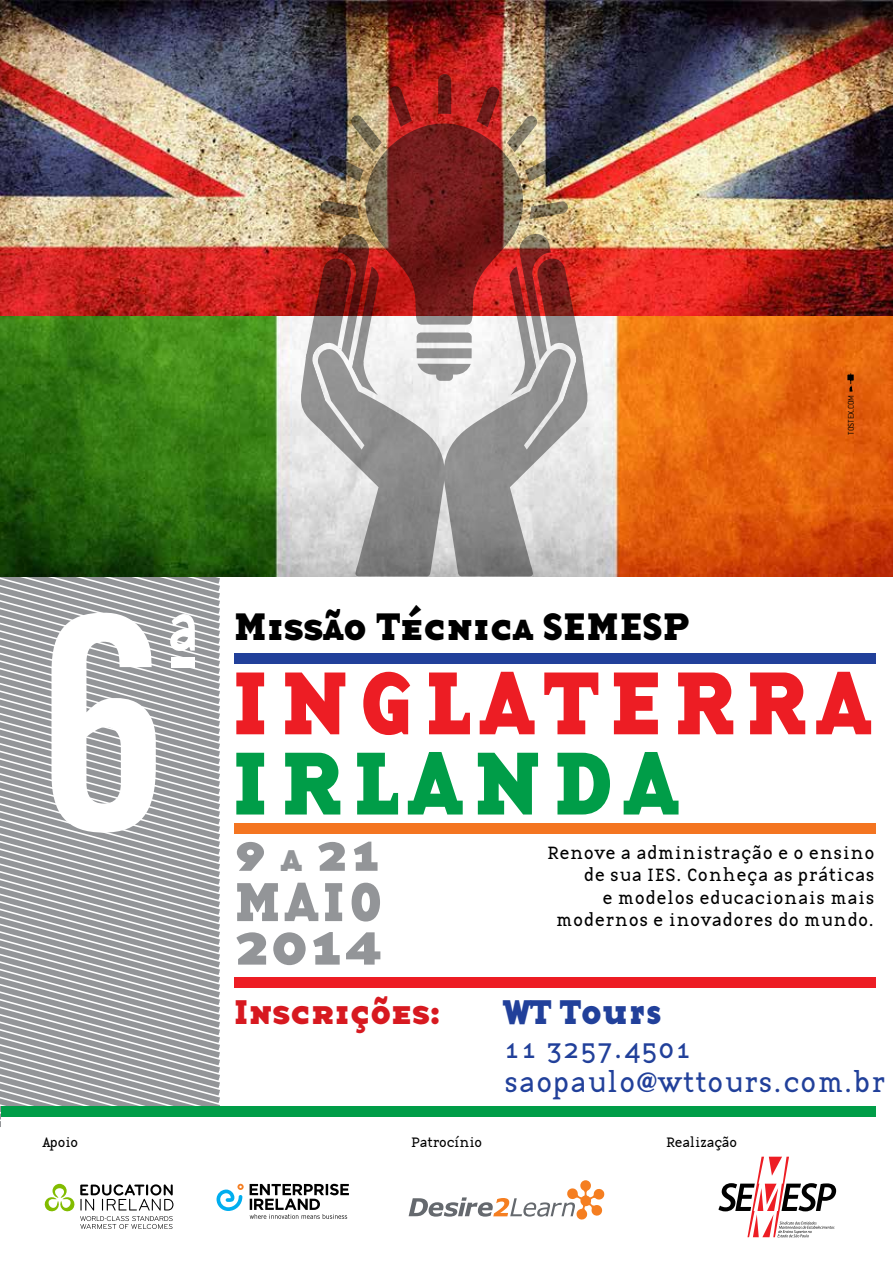
<style>
.page{position:relative;width:893px;height:1263px;background:#fff}
.page>*{position:absolute;margin:0;border:0;box-sizing:border-box;transform-origin:0 0}
.t1{font:92.55px "Base Twelve Serif SCB";letter-spacing:.11em;color:#ed1d24}
.t2{font:92.55px "Base Twelve Serif SCB";letter-spacing:.11em;color:#009d48}
.t3{font:63.45px "Base Twelve Serif SCB";color:#939598}
.t4{font:56.85px/50.2px "Base Twelve Serif SCB";letter-spacing:.065em;color:#939598}
.t5{font:39.9px "Base Twelve Serif SCB";color:#000}
.t6{font:35.7px "Base Twelve Serif SCB";color:#d71920}
.t7{font:35.7px "Base Twelve Serif B";color:#21409a}
.t8{font:29.4px/34.2px "Base Twelve Serif";color:#21409a}
.t9{font:18.45px/22.2px "Base Twelve Serif";color:#000;text-align:right}
.t10{font:14.25px "Base Twelve Serif";letter-spacing:-.05em;color:#000}
.t11{font:300 9px "Conduit ITC";letter-spacing:-.015em;color:#000}
.s1{font-size:40.95px}
</style>
<div class="page">
<svg style="left:0;top:576px;width:226px;height:551px"></svg>
<div style="left:2px;top:1106px;width:871px;height:157px;background:#fff"></div>
<svg style="left:51px;top:612px;width:105px;height:220px"></svg>
<svg style="left:169px;top:613px;width:27px;height:39px"></svg>
<div style="left:171px;top:657px;width:24px;height:10px;background:#fff"></div>
<img style="left:0;top:0;width:893px;height:576px">
<img style="left:299px;top:74px;width:290px;height:502px">
<svg style="left:718px;top:1157px;width:118px;height:80px"></svg>
<svg style="left:44px;top:1184px;width:129px;height:45px"></svg>
<svg style="left:250px;top:1184px;width:99px;height:35px"></svg>
<svg style="left:217px;top:1184px;width:27px;height:27px"></svg>
<div style="left:234px;top:653px;width:642px;height:10px;background:#21409a"></div>
<div style="left:234px;top:977px;width:642px;height:11px;background:#ed1d24"></div>
<div style="left:234px;top:823px;width:642px;height:11px;background:#f47521"></div>
<div style="left:2px;top:1106px;width:874px;height:10px;background:#009d48"></div>
<img style="left:847px;top:374px;width:7px;height:18px">
<svg style="left:409px;top:1180px;width:196px;height:40px"></svg>
<p class="t11" style="left:846px;top:434px;width:41px;rotate:-90deg">TOSTEX.COM</p>
<h3 class="t5" style="left:234px;top:598px;width:457px">Missão Técnica SEMESP</h3>
<h1 class="t1" style="left:231px;top:638px;width:310px">Inglate</h1>
<h1 class="t1" style="left:673px;top:638px;width:192px">rra</h1>
<h1 class="t2" style="left:231px;top:718px;width:441px">Irlanda</h1>
<h3 class="t4" style="left:234px;top:824px;width:150px">9 <span class="s1">a</span> 21<br>MAIO</h3>
<p class="t9" style="left:547px;top:841px;width:330px">Renove a administração e o ensino de sua IES. Conheça as práticas<br>e modelos educacionais mais modernos e inovadores do mundo.</p>
<h2 class="t3" style="left:234px;top:899px;width:150px">2014</h2>
<h3 class="t6" style="left:234px;top:986px;width:209px">Inscrições:</h3>
<h3 class="t7" style="left:504px;top:986px;width:159px">WT Tours</h3>
<h3 class="t8" style="left:504px;top:1030px;width:383px">11 3257.4501 saopaulo@wttours.com.br</h3>
<p class="t10" style="left:42px;top:1133px;width:38px">Apoio</p>
<p class="t10" style="left:411px;top:1133px;width:73px">Patrocínio</p>
<p class="t10" style="left:666px;top:1133px;width:73px">Realização</p>
</div>
